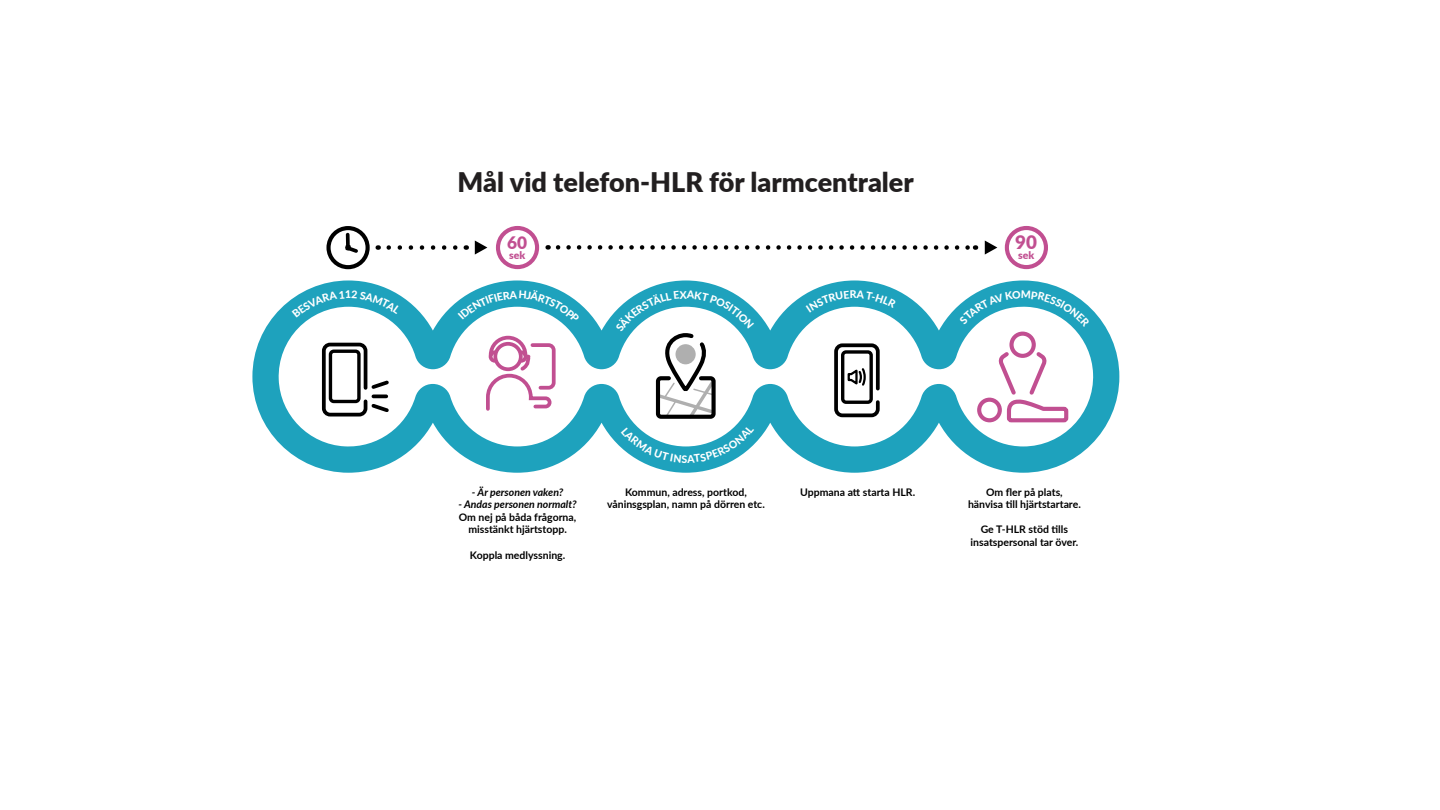
<style>
.page{position:relative;width:1440px;height:810px;background:#fff}
.page>*{position:absolute;margin:0;border:0;box-sizing:border-box;transform-origin:0 0}
.t1{font:900 27px "Lato";color:#221f20}
.t2{font:900 18.75px "Lato";color:#c14f91}
.t3{font:900 17.25px "Lato";color:#c14f91}
.t4{font:700 10.5px/12.6px "Lato";color:#000;text-align:center}
.t5{font:italic 700 10.5px "Lato";color:#000}
.t6{font:900 10.5px "Lato";color:#c14f91}
</style>
<div class="page">
<svg style="left:252px;top:280px;width:867px;height:193px"></svg>
<div style="left:977px;top:398px;width:25px;height:24px;border:4px solid #c14f91;border-radius:50%"></div>
<svg style="left:1000px;top:348px;width:70px;height:76px"></svg>
<div style="left:1009px;top:332px;width:27px;height:26px;border:4px solid #c14f91;border-radius:50%"></div>
<div style="left:834px;top:343px;width:46px;height:74px;border:4px solid #000;border-radius:6px"></div>
<div style="left:841px;top:350px;width:32px;height:54px;border:3px solid #000;border-radius:3px"></div>
<svg style="left:846px;top:366px;width:21px;height:22px"></svg>
<svg style="left:484px;top:334px;width:73px;height:79px"></svg>
<div style="left:322px;top:343px;width:45px;height:74px;border:4px solid #000;border-radius:6px"></div>
<div style="left:329px;top:350px;width:32px;height:53px;border:3px solid #000;border-radius:3px"></div>
<svg style="left:369px;top:378px;width:23px;height:37px"></svg>
<svg style="left:558px;top:245px;width:418px;height:5px"></svg>
<svg style="left:985px;top:241px;width:12px;height:14px"></svg>
<svg style="left:389px;top:245px;width:69px;height:5px"></svg>
<svg style="left:475px;top:241px;width:12px;height:14px"></svg>
<div style="left:1005px;top:226px;width:43px;height:43px;border:4px solid #c14f91;border-radius:50%"></div>
<div style="left:496px;top:226px;width:43px;height:43px;border:4px solid #c14f91;border-radius:50%"></div>
<div style="left:326px;top:226px;width:44px;height:43px;border:4px solid #000;border-radius:50%"></div>
<svg style="left:345px;top:231px;width:16px;height:22px"></svg>
<svg style="left:959px;top:291px;width:131px;height:36px"></svg>
<svg style="left:806px;top:291px;width:91px;height:21px"></svg>
<svg style="left:615px;top:291px;width:139px;height:172px"></svg>
<svg style="left:458px;top:290px;width:122px;height:33px"></svg>
<svg style="left:292px;top:291px;width:109px;height:27px"></svg>
<h1 class="t1" style="left:458px;top:162px;width:458px">Mål vid telefon-HLR för larmcentraler</h1>
<h3 class="t3" style="left:507px;top:230px;width:22px">60</h3>
<p class="t6" style="left:509px;top:247px;width:18px">sek</p>
<h2 class="t2" style="left:1015px;top:228px;width:23px">90</h2>
<p class="t6" style="left:1018px;top:247px;width:18px">sek</p>
<p class="t5" style="left:472px;top:484px;width:93px">- Är personen vaken?</p>
<p class="t4" style="left:800px;top:485px;width:116px">Uppmana att starta HLR.</p>
<p class="t5" style="left:458px;top:497px;width:120px">- Andas personen normalt?</p>
<p class="t4" style="left:459px;top:510px;width:119px">Om nej på båda frågorna, misstänkt hjärtstopp.</p>
<p class="t4" style="left:470px;top:548px;width:97px">Koppla medlyssning.</p>
<p class="t4" style="left:607px;top:485px;width:159px">Kommun, adress, portkod, våninsgsplan, namn på dörren etc.</p>
<p class="t4" style="left:968px;top:485px;width:114px">Om fler på plats, hänvisa till hjärtstartare.</p>
<p class="t4" style="left:971px;top:523px;width:109px">Ge T-HLR stöd tills insatspersonal tar över.</p>
</div>
